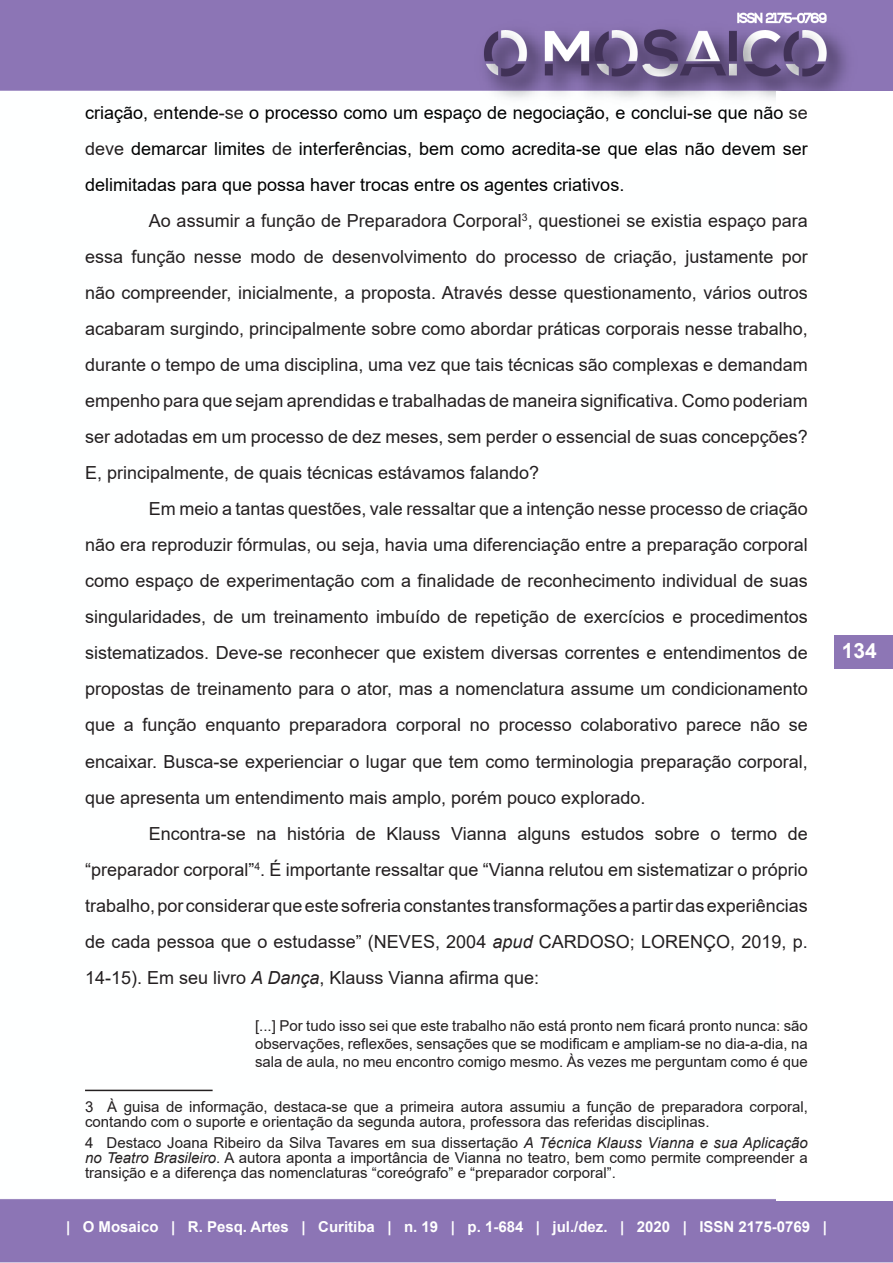
<style>
.page{position:relative;width:893px;height:1263px;background:#fff}
.page>*{position:absolute;margin:0;border:0;box-sizing:border-box;transform-origin:0 0}
.t1{font:700 21px "Arial";color:#fff}
.Corpo{font:18px/36px "Arial";color:#231f20;text-align:justify}
.Corpo-2{font:18px/36px "Arial";color:#000;text-align:justify}
.nota_rodape{font:15px/15px "Arial";color:#231f20}
.citação{font:15px/18px "Arial";color:#231f20;text-align:justify}
.t2{font:700 15px "Arial";color:#fff}
.s1{color:#231f20}
.s2{font-style:italic}
</style>
<div class="page">
<img style="left:0;top:0;width:893px;height:1263px">
<div style="left:777px;top:92px;width:116px;height:1109px;background:#fff"></div>
<div style="left:834px;top:635px;width:59px;height:33px;background:#8d76b5"></div>
<hr style="left:85px;top:1090px;width:128px;height:1px;background:#231f20">
<p class="Corpo-2" style="left:85px;top:95px;width:724px">criação, <span class="s1">e</span>ntende<span class="s1">-se</span> o processo como um espaço de negociação, e conclui-se que não <span class="s1">se deve</span> demarcar limites <span class="s1">de</span> interferências, bem como acredita-se que elas não devem ser delimitadas para que possa haver trocas entre os agentes criativos.</p>
<p class="Corpo" style="left:85px;top:203px;width:724px;text-indent:64px">Ao assumir a função de Preparadora Corporal<sup>3</sup>, questionei se existia espaço para essa função nesse modo de desenvolvimento do processo de criação, justamente por não compreender, inicialmente, a proposta. Através desse questionamento, vários outros acabaram surgindo, principalmente sobre como abordar práticas corporais nesse trabalho, durante o tempo de uma disciplina, uma vez que tais técnicas são complexas e demandam empenho para que sejam aprendidas e trabalhadas de maneira significativa. Como poderiam ser adotadas em um processo de dez meses, sem perder o essencial de suas concepções?<br>E, principalmente, de quais técnicas estávamos falando?</p>
<p class="Corpo" style="left:85px;top:491px;width:724px;text-indent:64px">Em meio a tantas questões, vale ressaltar que a intenção nesse processo de criação não era reproduzir fórmulas, ou seja, havia uma diferenciação entre a preparação corporal como espaço de experimentação com a finalidade de reconhecimento individual de suas singularidades, de um treinamento imbuído de repetição de exercícios e procedimentos sistematizados. Deve-se reconhecer que existem diversas correntes e entendimentos de propostas de treinamento para o ator, mas a nomenclatura assume um condicionamento que a função enquanto preparadora corporal no processo colaborativo parece não se encaixar. Busca-se experienciar o lugar que tem como terminologia preparação corporal, que apresenta um entendimento mais amplo, porém pouco explorado.</p>
<p class="Corpo" style="left:85px;top:815px;width:724px;text-indent:64px">Encontra-se na história de Klauss Vianna alguns estudos sobre o termo de “preparador corporal”<sup>4</sup>. É importante ressaltar que “Vianna relutou em sistematizar o próprio trabalho, por considerar que este sofreria constantes transformações a partir das experiências de cada pessoa que o estudasse” (NEVES, 2004 <span class="s2">apud</span> CARDOSO; LORENÇO, 2019, p.<br>14-15). Em seu livro <span class="s2">A Dança</span>, Klauss Vianna afirma que:</p>
<p class="citação" style="left:255px;top:1017px;width:554px">[...] Por tudo isso sei que este trabalho não está pronto nem ficará pronto nunca: são observações, reflexões, sensações que se modificam e ampliam-se no dia-a-dia, na sala de aula, no meu encontro comigo mesmo. Às vezes me perguntam como é que</p>
<p class="nota_rodape" style="left:85px;top:1099px;width:724px">3 À guisa de informação, destaca-se que a primeira autora assumiu a função de preparadora corporal, contando com o suporte e orientação da segunda autora, professora das referidas disciplinas.</p>
<p class="nota_rodape" style="left:85px;top:1135px;width:724px;text-align:justify">4 Destaco Joana Ribeiro da Silva Tavares em sua dissertação <span class="s2">A Técnica Klauss Vianna e sua Aplicação no Teatro Brasileiro</span>. A autora aponta a importância de Vianna no teatro, bem como permite compreender a transição e a diferença das nomenclaturas “coreógrafo” e “preparador corporal”.</p>
<p class="t2" style="left:66px;top:1216px;width:762px">| O Mosaico | R. Pesq. Artes | Curitiba | n. 19 | p. 1-684 | jul./dez. | 2020 | ISSN 2175-0769 |</p>
<p class="t1" style="left:842px;top:636px;width:37px">134</p>
</div>
